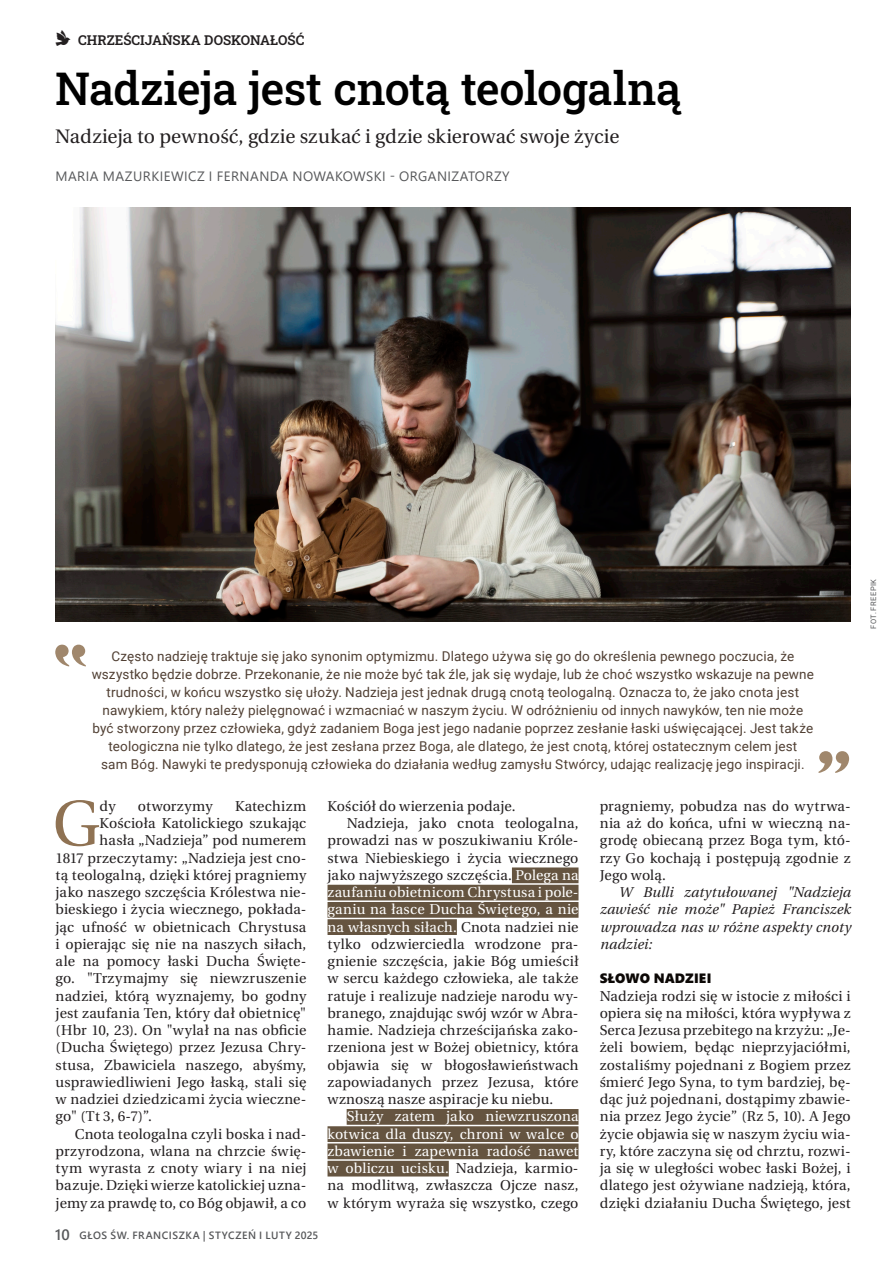
<style>
.page{position:relative;width:893px;height:1263px;background:#fff}
.page>*{position:absolute;margin:0;border:0;box-sizing:border-box;transform-origin:0 0}
.Artigos_-_textos_longos_Capitular_1{font:64.05px "Heuristica";color:#8f7253}
.Artigos_-_titulo_grande_2{font:500 45px "Roboto Slab";letter-spacing:-.01em;color:#000}
.Artigos_-_subtitulo{font:19.5px "Heuristica";color:#231f20}
.t1{font:600 15px "Segoe UI";color:#57585a}
.Artigos_-_textos_longos{font:14.25px/17.2px "Heuristica";letter-spacing:.01em;color:#231f20;text-align:justify}
.Artigos_-_textos_longos_Capitular_1-2{font:14.25px "Heuristica";letter-spacing:.01em;color:#231f20}
.Artigos_-_textos_longos-2{font:14.25px/17.2px "Heuristica";letter-spacing:.02em;color:#fff;text-align:justify}
.Artigos_-_textos_longos-3{font:italic 14.25px/17.2px "Heuristica";letter-spacing:.01em;color:#231f20;text-align:justify}
.Receita_-_texto{font:13.5px/18px "Roboto";letter-spacing:.01em;color:#514034;text-align:center}
.Artigos_-_nome_do_autor{font:13.5px "Segoe UI";letter-spacing:.035em;color:#57585a}
.Seçoes{font:600 13.5px "Roboto Slab";color:#231f20}
.Artigos_-_subtítulo_dentro_texto{font:13.5px "Segoe UI Black";letter-spacing:.005em;color:#0c0806}
.t2{font:600 10.5px "Segoe UI";letter-spacing:.05em;color:#57585a}
.Foto_-_fonte{font:7.5px "Roboto";letter-spacing:.065em;color:#57585a}
.s1{color:#fff}
.s2{color:#231f20}
</style>
<div class="page">
<div style="left:512px;top:867px;width:66px;height:16px;background:#655440"></div>
<div style="left:328px;top:885px;width:250px;height:15px;background:#655440"></div>
<div style="left:328px;top:902px;width:250px;height:16px;background:#655440"></div>
<div style="left:328px;top:919px;width:129px;height:16px;background:#655440"></div>
<div style="left:347px;top:1109px;width:231px;height:16px;background:#655440"></div>
<div style="left:328px;top:1126px;width:250px;height:16px;background:#655440"></div>
<div style="left:328px;top:1143px;width:250px;height:16px;background:#655440"></div>
<div style="left:328px;top:1161px;width:121px;height:15px;background:#655440"></div>
<img style="left:55px;top:207px;width:795px;height:414px">
<svg style="left:819px;top:751px;width:30px;height:22px"></svg>
<svg style="left:55px;top:645px;width:31px;height:21px"></svg>
<p class="Seçoes" style="left:78px;top:31px;width:228px">CHRZEŚCIJAŃSKA DOSKONAŁOŚĆ</p>
<p class="Artigos_-_titulo_grande_2" style="left:55px;top:58px;width:628px">Nadzieja jest cnotą teologalną</p>
<p class="Artigos_-_subtitulo" style="left:55px;top:122px;width:566px">Nadzieja to pewność, gdzie szukać i gdzie skierować swoje życie</p>
<p class="Artigos_-_nome_do_autor" style="left:56px;top:163px;width:456px">MARIA MAZURKIEWICZ I FERNANDA NOWAKOWSKI - ORGANIZATORZY</p>
<p class="Receita_-_texto" style="left:92px;top:646px;width:724px">Często nadzieję traktuje się jako synonim optymizmu. Dlatego używa się go do określenia pewnego poczucia, że wszystko będzie dobrze. Przekonanie, że nie może być tak źle, jak się wydaje, lub że choć wszystko wskazuje na pewne trudności, w końcu wszystko się ułoży. Nadzieja jest jednak drugą cnotą teologalną. Oznacza to, że jako cnota jest nawykiem, który należy pielęgnować i wzmacniać w naszym życiu. W odróżnieniu od innych nawyków, ten nie może być stworzony przez człowieka, gdyż zadaniem Boga jest jego nadanie poprzez zesłanie łaski uświęcającej. Jest także teologiczna nie tylko dlatego, że jest zesłana przez Boga, ale dlatego, że jest cnotą, której ostatecznym celem jest<br>sam Bóg. Nawyki te predysponują człowieka do działania według zamysłu Stwórcy, udając realizację jego inspiracji.</p>
<p class="Artigos_-_textos_longos_Capitular_1" style="left:53px;top:774px;width:49px">G</p>
<p class="Artigos_-_textos_longos_Capitular_1-2" style="left:100px;top:795px;width:17px">dy</p>
<p class="Artigos_-_textos_longos_Capitular_1-2" style="left:138px;top:795px;width:76px">otworzymy</p>
<p class="Artigos_-_textos_longos_Capitular_1-2" style="left:235px;top:795px;width:73px">Katechizm</p>
<p class="Artigos_-_textos_longos_Capitular_1-2" style="left:100px;top:812px;width:208px">Kościoła Katolickiego szukając</p>
<p class="Artigos_-_textos_longos_Capitular_1-2" style="left:100px;top:829px;width:208px">hasła „Nadzieja” pod numerem</p>
<p class="Artigos_-_textos_longos_Capitular_1-2" style="left:56px;top:847px;width:252px">1817 przeczytamy: „Nadzieja jest cno-</p>
<p class="Artigos_-_textos_longos_Capitular_1-2" style="left:56px;top:864px;width:252px">tą teologalną, dzięki której pragniemy</p>
<p class="Artigos_-_textos_longos_Capitular_1-2" style="left:56px;top:881px;width:252px">jako naszego szczęścia Królestwa nie-</p>
<p class="Artigos_-_textos_longos_Capitular_1-2" style="left:56px;top:898px;width:252px">bieskiego i życia wiecznego, pokłada-</p>
<p class="Artigos_-_textos_longos_Capitular_1-2" style="left:56px;top:916px;width:252px">jąc ufność w obietnicach Chrystusa</p>
<p class="Artigos_-_textos_longos_Capitular_1-2" style="left:56px;top:933px;width:252px">i opierając się nie na naszych siłach,</p>
<p class="Artigos_-_textos_longos_Capitular_1-2" style="left:56px;top:950px;width:252px">ale na pomocy łaski Ducha Święte-</p>
<p class="Artigos_-_textos_longos_Capitular_1-2" style="left:56px;top:967px;width:252px">go. "Trzymajmy się niewzruszenie</p>
<p class="Artigos_-_textos_longos_Capitular_1-2" style="left:56px;top:985px;width:252px">nadziei, którą wyznajemy, bo godny</p>
<p class="Artigos_-_textos_longos_Capitular_1-2" style="left:56px;top:1002px;width:252px">jest zaufania Ten, który dał obietnicę"</p>
<p class="Artigos_-_textos_longos_Capitular_1-2" style="left:56px;top:1019px;width:252px">(Hbr 10, 23). On "wylał na nas obficie</p>
<p class="Artigos_-_textos_longos_Capitular_1-2" style="left:56px;top:1036px;width:252px">(Ducha Świętego) przez Jezusa Chry-</p>
<p class="Artigos_-_textos_longos_Capitular_1-2" style="left:56px;top:1054px;width:252px">stusa, Zbawiciela naszego, abyśmy,</p>
<p class="Artigos_-_textos_longos_Capitular_1-2" style="left:56px;top:1071px;width:252px">usprawiedliwieni Jego łaską, stali się</p>
<p class="Artigos_-_textos_longos_Capitular_1-2" style="left:56px;top:1088px;width:252px">w nadziei dziedzicami życia wieczne-</p>
<p class="Artigos_-_textos_longos_Capitular_1-2" style="left:56px;top:1105px;width:98px">go" (Tt 3, 6-7)”.</p>
<p class="Artigos_-_textos_longos" style="left:56px;top:1125px;width:252px;text-indent:19px">Cnota teologalna czyli boska i nad&shy;przyrodzona, wlana na chrzcie świę&shy;tym wyrasta z cnoty wiary i na niej bazuje. Dzięki wierze katolickiej uzna&shy;jemy za prawdę to, co Bóg objawił, a co</p>
<p class="t1" style="left:55px;top:1220px;width:16px">10</p>
<p class="t2" style="left:80px;top:1225px;width:240px">GŁOS ŚW. FRANCISZKA | STYCZEŃ I LUTY 2025</p>
<p class="Artigos_-_textos_longos" style="left:328px;top:797px;width:190px">Kościół do wierzenia podaje.</p>
<p class="Artigos_-_textos_longos" style="left:328px;top:815px;width:252px;text-indent:19px">Nadzieja, jako cnota teologalna, prowadzi nas w poszukiwaniu Króle&shy;stwa Niebieskiego i życia wiecznego jako najwyższego szczęścia. <span class="s1">Polega na zaufaniu obietnicom Chrystusa i pole&shy;ganiu na łasce Ducha Świętego, a nie na własnych siłach.</span> Cnota nadziei nie tylko odzwierciedla wrodzone pra&shy;gnienie szczęścia, jakie Bóg umieścił w sercu każdego człowieka, ale także ratuje i realizuje nadzieje narodu wy&shy;branego, znajdując swój wzór w Abra&shy;hamie. Nadzieja chrześcijańska zako&shy;rzeniona jest w Bożej obietnicy, która objawia się w błogosławieństwach zapowiadanych przez Jezusa, które wznoszą nasze aspiracje ku niebu.</p>
<p class="Artigos_-_textos_longos-2" style="left:328px;top:1108px;width:253px;text-indent:19px">Służy zatem jako niewzruszona kotwica dla duszy, chroni w walce o zbawienie i zapewnia radość nawet w obliczu ucisku. <span class="s2">Nadzieja, karmio&shy;na modlitwą, zwłaszcza Ojcze nasz, w którym wyraża się wszystko, czego</span></p>
<p class="Artigos_-_textos_longos" style="left:600px;top:797px;width:252px">pragniemy, pobudza nas do wytrwa&shy;nia aż do końca, ufni w wieczną na&shy;grodę obiecaną przez Boga tym, któ&shy;rzy Go kochają i postępują zgodnie z Jego wolą.</p>
<p class="Artigos_-_textos_longos-3" style="left:600px;top:883px;width:252px;text-indent:19px">W Bulli zatytułowanej "Nadzieja zawieść nie może" Papież Franciszek wprowadza nas w różne aspekty cnoty nadziei:</p>
<p class="Artigos_-_subtítulo_dentro_texto" style="left:600px;top:969px;width:113px">SŁOWO NADZIEI</p>
<p class="Artigos_-_textos_longos" style="left:600px;top:987px;width:252px">Nadzieja rodzi się w istocie z miłości i opiera się na miłości, która wypływa z Serca Jezusa przebitego na krzyżu: „Je&shy;żeli bowiem, będąc nieprzyjaciółmi, zostaliśmy pojednani z Bogiem przez śmierć Jego Syna, to tym bardziej, bę&shy;dąc już pojednani, dostąpimy zbawie&shy;nia przez Jego życie” (Rz 5, 10). A Jego życie objawia się w naszym życiu wia&shy;ry, które zaczyna się od chrztu, rozwi&shy;ja się w uległości wobec łaski Bożej, i dlatego jest ożywiane nadzieją, która, dzięki działaniu Ducha Świętego, jest</p>
<p class="Foto_-_fonte" style="left:868px;top:629px;width:51px;rotate:-90deg">FOT. FREEPIK</p>
</div>
